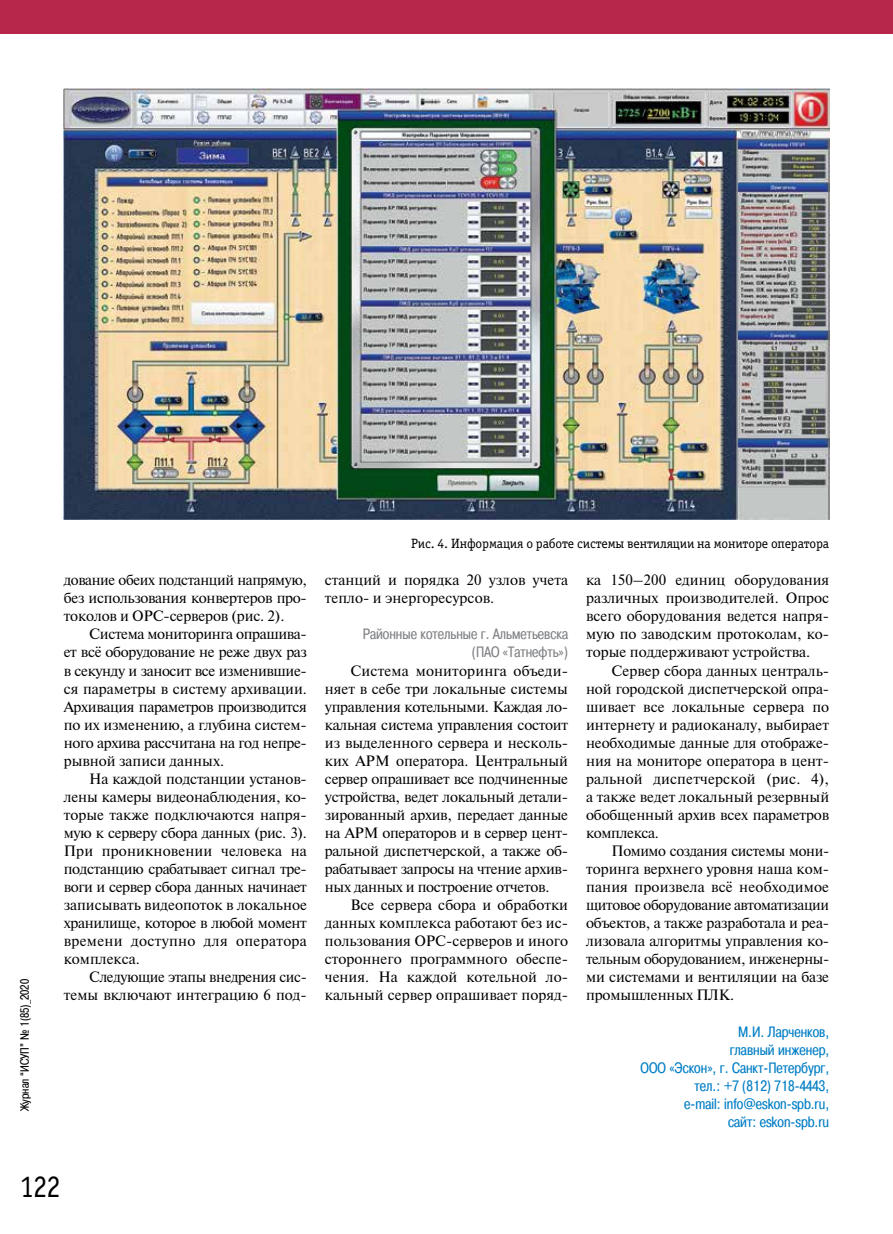
<style>
.page{position:relative;width:893px;height:1234px;background:#fff}
.page>*{position:absolute;margin:0;border:0;box-sizing:border-box;transform-origin:0 0}
.t1{font:31.5px "Officina Serif C";color:#000;scale:.9 1}
.t2{font:15px/18px "Newton";letter-spacing:-.01em;color:#000;text-align:justify}
.t3{font:15px/18px "Pragmatica Cond C";color:#007dc5;text-align:right}
.t4{font:15px/18px "Pragmatica Cond C";color:#808285;text-align:right}
.t5{font:13.5px "Officina Serif C";letter-spacing:-.01em;color:#000}
.t6{font:12px "Pragmatica Cond C";color:#000}
</style>
<div class="page">
<div style="left:0;top:0;width:893px;height:34px;background:#b7274c"></div>
<img style="left:64px;top:88px;width:765px;height:431px">
<p class="t6" style="left:18px;top:1110px;width:134px;rotate:-90deg">Журнал “ИСУП” № 1(85)_2020</p>
<p class="t2" style="left:64px;top:570px;width:245px">дование обеих подстанций напрямую, без использования конвертеров про&shy;токолов и OPC-серверов (рис. 2).</p>
<p class="t2" style="left:64px;top:624px;width:245px;text-indent:26px">Система мониторинга опрашива&shy;ет всё оборудование не реже двух раз в секунду и заносит все изменившие&shy;ся параметры в систему архивации.<br>Архивация параметров производится по их изменению, а глубина систем&shy;ного архива рассчитана на год непре&shy;рывной записи данных.</p>
<p class="t2" style="left:64px;top:768px;width:245px;text-indent:26px">На каждой подстанции установ&shy;лены камеры видеонаблюдения, ко&shy;торые также подключаются напря&shy;мую к серверу сбора данных (рис. 3).<br>При проникновении человека на подстанцию срабатывает сигнал тре&shy;воги и сервер сбора данных начинает записывать видеопоток в локальное хранилище, которое в любой момент времени доступно для оператора комплекса.</p>
<p class="t2" style="left:64px;top:966px;width:245px;text-align:right">Следующие этапы внедрения сис&shy;темы включают интеграцию 6 под-</p>
<p class="t5" style="left:411px;top:536px;width:419px">Рис. 4. Информация о работе системы вентиляции на мониторе оператора</p>
<p class="t2" style="left:325px;top:570px;width:245px">станций и порядка 20 узлов учета тепло- и энергоресурсов.</p>
<p class="t4" style="left:363px;top:625px;width:207px">Районные котельные г. Альметьевска (ПАО «Татнефть»)</p>
<p class="t2" style="left:325px;top:660px;width:245px;text-indent:26px">Система мониторинга объеди&shy;няет в себе три локальные системы управления котельными. Каждая ло&shy;кальная система управления состоит из выделенного сервера и несколь&shy;ких АРМ оператора. Центральный сервер опрашивает все подчиненные устройства, ведет локальный детали&shy;зированный архив, передает данные на АРМ операторов и в сервер цент&shy;ральной диспетчерской, а также об&shy;рабатывает запросы на чтение архив&shy;ных данных и построение отчетов.</p>
<p class="t2" style="left:325px;top:894px;width:245px;text-indent:26px">Все сервера сбора и обработки данных комплекса работают без ис&shy;пользования OPC-серверов и иного стороннего программного обеспе&shy;чения. На каждой котельной ло&shy;кальный сервер опрашивает поряд-</p>
<p class="t2" style="left:586px;top:570px;width:245px">ка 150–200 единиц оборудования различных производителей. Опрос всего оборудования ведется напря&shy;мую по заводским протоколам, ко&shy;торые поддерживают устройства.</p>
<p class="t2" style="left:586px;top:660px;width:245px;text-indent:26px">Сервер сбора данных централь&shy;ной городской диспетчерской опра&shy;шивает все локальные сервера по интернету и радиоканалу, выбирает необходимые данные для отображе&shy;ния на мониторе оператора в цент&shy;ральной диспетчерской (рис. 4), а также ведет локальный резервный обобщенный архив всех параметров комплекса.</p>
<p class="t2" style="left:586px;top:840px;width:245px;text-indent:26px">Помимо создания системы мони&shy;торинга верхнего уровня наша ком&shy;пания произвела всё необходимое щитовое оборудование автоматизации объектов, а также разработала и реа&shy;лизовала алгоритмы управления ко&shy;тельным оборудованием, инженерны&shy;ми системами и вентиляции на базе промышленных ПЛК.</p>
<p class="t3" style="left:640px;top:1022px;width:190px">М.И. Ларченков,<br>главный инженер,<br>ООО «Эскон», г. Санкт-Петербург, тел.: +7 (812) 718‑4443,<br>e‑mail: info@eskon-spb.ru,<br>сайт: eskon-spb.ru</p>
<h1 class="t1" style="left:20px;top:1168px;width:47px">122</h1>
</div>
